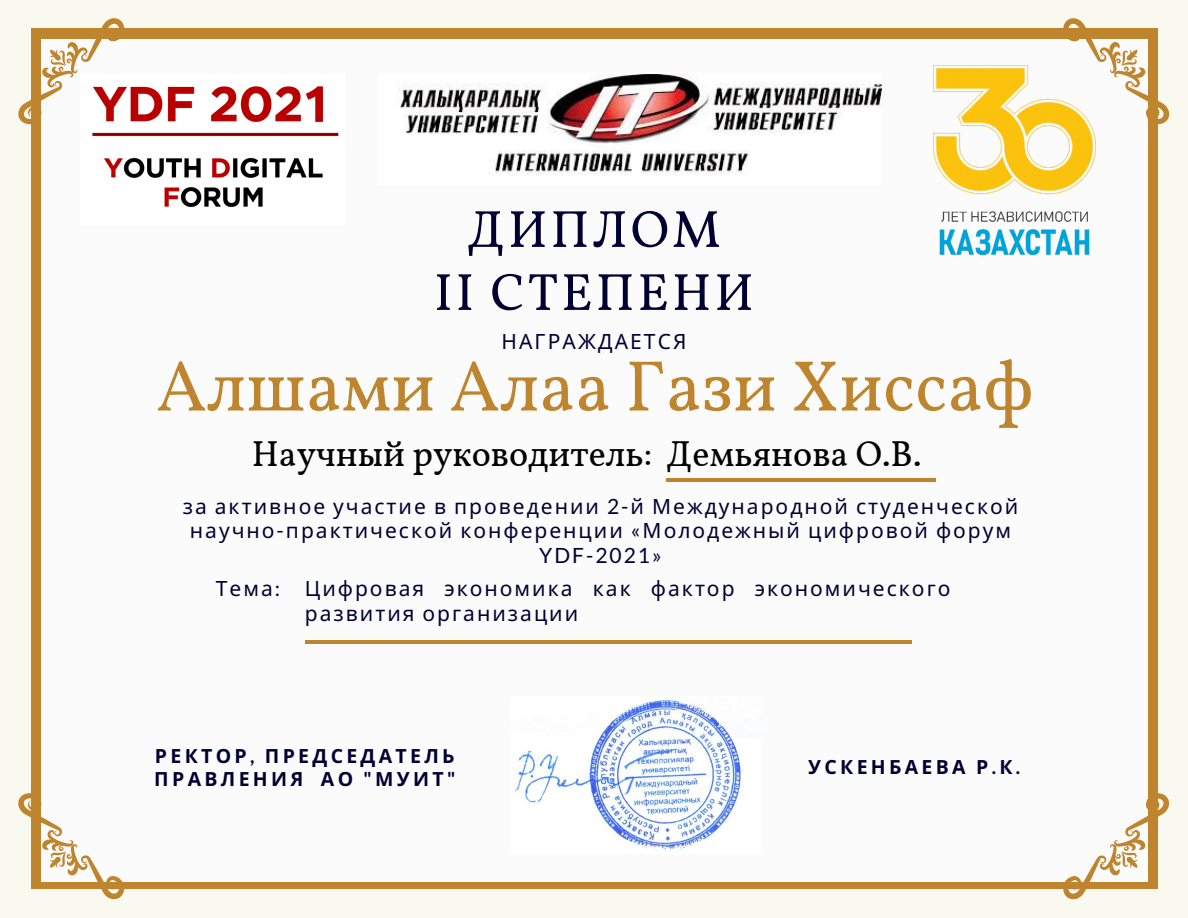
<style>
.page{position:relative;width:1188px;height:918px;background:#faf9f0}
.page>*{position:absolute;margin:0;border:0;box-sizing:border-box;transform-origin:0 0}
.t1{font:72px "Vollkorn";color:#bf852e}
.t2{font:52.5px "Vollkorn";letter-spacing:.055em;color:#003}
.t3{font:36px "Vollkorn";color:#000}
.t4{font:21px/24.8px "Noto Sans";letter-spacing:.095em;color:#003}
.t5{font:700 19.5px/22.5px "Noto Sans";letter-spacing:.17em;color:#003}
.s1{font-family:"Lato"}
</style>
<div class="page">
<div style="left:31px;top:28px;width:1126px;height:861px;background:#bf852e"></div>
<div style="left:41px;top:39px;width:1107px;height:843px;background:#fcfbfb"></div>
<svg style="left:1063px;top:18px;width:107px;height:111px"></svg>
<hr style="left:666px;top:478px;width:270px;height:4px;background:#bf852e">
<img style="left:515px;top:700px;width:226px;height:150px">
<hr style="left:305px;top:640px;width:270px;height:4px;background:#bf852e">
<hr style="left:613px;top:640px;width:298px;height:4px;background:#bf852e">
<hr style="left:509px;top:640px;width:298px;height:4px;background:#bf852e">
<svg style="left:18px;top:18px;width:107px;height:107px"></svg>
<svg style="left:1063px;top:788px;width:106px;height:112px"></svg>
<svg style="left:18px;top:793px;width:107px;height:107px"></svg>
<img style="left:399px;top:74px;width:483px;height:100px">
<img style="left:81px;top:74px;width:258px;height:133px">
<img style="left:934px;top:65px;width:162px;height:189px">
<p class="t2" style="left:467px;top:197px;width:255px">ДИПЛОМ</p>
<p class="t2" style="left:434px;top:260px;width:321px">II СТЕПЕНИ</p>
<p class="t4" style="left:501px;top:328px;width:187px">НАГРАЖДАЕТСЯ</p>
<p class="t1" style="left:156px;top:342px;width:879px">Алшами Алаа Гази Хиссаф</p>
<p class="t3" style="left:252px;top:431px;width:671px">Научный руководитель: Демьянова О.В.</p>
<p class="t4" style="left:183px;top:493px;width:837px;text-align:center">за активное участие в проведении <span class="s1">2-</span>й Международной студенческой научно<span class="s1">-</span>практической конференции <span class="s1">«</span>Молодежный цифровой форум<br><span class="s1">YDF-2021»</span></p>
<p class="t4" style="left:216px;top:575px;width:66px">Тема<span class="s1">:</span></p>
<p class="t4" style="left:305px;top:575px;width:647px">Цифровая экономика как фактор экономического развития организации</p>
<p class="t5" style="left:154px;top:745px;width:303px">РЕКТОР<span class="s1">,</span> ПРЕДСЕДАТЕЛЬ<br>ПРАВЛЕНИЯ АО <span class="s1">"</span>МУИТ<span class="s1">"</span></p>
<p class="t5" style="left:808px;top:756px;width:213px">УСКЕНБАЕВА Р<span class="s1">.</span>К<span class="s1">.</span></p>
</div>
